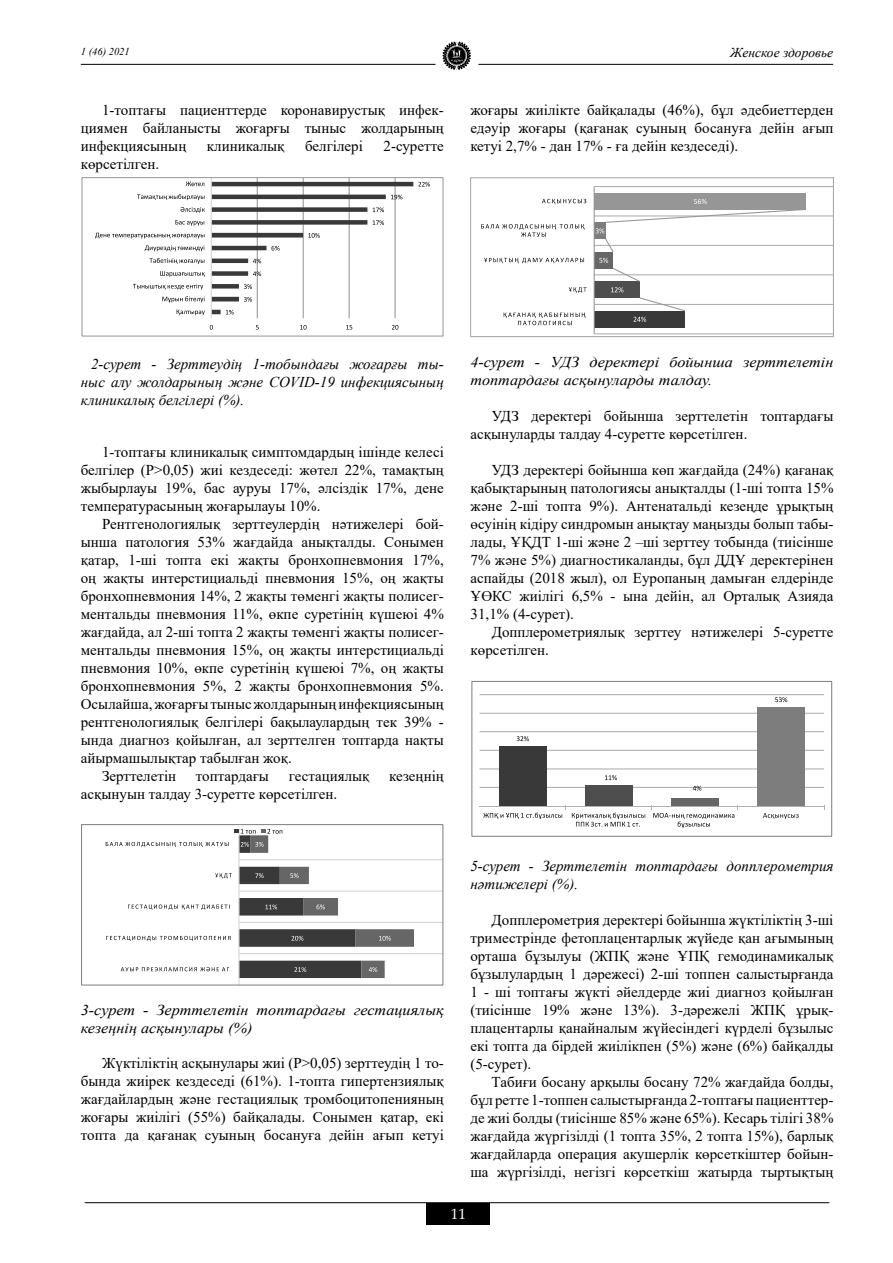
<style>
.page{position:relative;width:893px;height:1263px;background:#fff}
.page>*{position:absolute;margin:0;border:0;box-sizing:border-box;transform-origin:0 0}
.t1{font:15px/18px "Times New Roman";color:#000;text-align:justify}
.t2{font:italic 15px/18px "Times New Roman";color:#000;text-align:justify}
.t3{font:italic 15px/18px "Times New Roman";color:#000;scale:1.08 1}
.t4{font:15px "Palatino Linotype";color:#fff}
.t5{font:italic 13.5px "Times New Roman";color:#000}
.t6{font:italic 10.5px "Times New Roman";color:#000}
</style>
<div class="page">
<hr style="left:81px;top:64px;width:354px;height:1px;background:#000">
<hr style="left:478px;top:64px;width:355px;height:1px;background:#000">
<hr style="left:85px;top:1202px;width:744px;height:1px;background:#000">
<div style="left:426px;top:1203px;width:64px;height:22px;background:#000"></div>
<svg style="left:443px;top:41px;width:28px;height:29px"></svg>
<hr style="left:239px;top:953px;width:204px;height:1px;background:#d4d4d4">
<hr style="left:239px;top:922px;width:204px;height:1px;background:#d4d4d4">
<hr style="left:239px;top:891px;width:204px;height:1px;background:#d4d4d4">
<hr style="left:239px;top:859px;width:204px;height:1px;background:#d4d4d4">
<hr style="left:238px;top:828px;width:2px;height:157px;background:#d4d4d4">
<svg style="left:106px;top:829px;width:308px;height:149px"></svg>
<div style="left:81px;top:824px;width:362px;height:161px;border:1px solid #7d7d7d"></div>
<hr style="left:257px;top:178px;width:1px;height:140px;background:#969696">
<hr style="left:303px;top:178px;width:1px;height:140px;background:#969696">
<hr style="left:349px;top:178px;width:1px;height:140px;background:#969696">
<hr style="left:395px;top:178px;width:1px;height:140px;background:#969696">
<hr style="left:211px;top:178px;width:1px;height:140px;background:#d4d4d4">
<svg style="left:211px;top:182px;width:219px;height:133px"></svg>
<svg style="left:177px;top:309px;width:28px;height:6px"></svg>
<svg style="left:162px;top:296px;width:42px;height:6px"></svg>
<svg style="left:133px;top:284px;width:70px;height:6px"></svg>
<svg style="left:160px;top:271px;width:45px;height:6px"></svg>
<svg style="left:149px;top:258px;width:55px;height:6px"></svg>
<svg style="left:145px;top:245px;width:59px;height:6px"></svg>
<svg style="left:95px;top:233px;width:109px;height:5px"></svg>
<svg style="left:175px;top:220px;width:29px;height:6px"></svg>
<svg style="left:181px;top:207px;width:24px;height:6px"></svg>
<svg style="left:137px;top:194px;width:67px;height:6px"></svg>
<svg style="left:186px;top:182px;width:18px;height:4px"></svg>
<svg style="left:210px;top:325px;width:3px;height:5px"></svg>
<svg style="left:256px;top:325px;width:3px;height:5px"></svg>
<svg style="left:300px;top:325px;width:7px;height:5px"></svg>
<svg style="left:346px;top:325px;width:6px;height:5px"></svg>
<svg style="left:392px;top:325px;width:6px;height:5px"></svg>
<div style="left:82px;top:177px;width:361px;height:159px;border:1px solid #969696"></div>
<svg style="left:481px;top:186px;width:351px;height:149px"></svg>
<div style="left:470px;top:177px;width:364px;height:160px;border:1px solid #a7a9ac"></div>
<hr style="left:479px;top:787px;width:345px;height:1px;background:#afafaf">
<hr style="left:479px;top:768px;width:345px;height:1px;background:#afafaf">
<hr style="left:479px;top:750px;width:345px;height:1px;background:#afafaf">
<hr style="left:479px;top:731px;width:345px;height:1px;background:#afafaf">
<hr style="left:479px;top:713px;width:345px;height:1px;background:#afafaf">
<hr style="left:479px;top:694px;width:345px;height:1px;background:#afafaf">
<div style="left:499px;top:747px;width:48px;height:59px;background:#393939"></div>
<div style="left:585px;top:785px;width:48px;height:21px;background:#4e4e4e"></div>
<div style="left:671px;top:799px;width:48px;height:7px;background:#666"></div>
<div style="left:757px;top:708px;width:48px;height:98px;background:#7d7d7d"></div>
<hr style="left:479px;top:805px;width:345px;height:1px;background:#afafaf">
<svg style="left:517px;top:736px;width:12px;height:5px"></svg>
<svg style="left:605px;top:775px;width:12px;height:5px"></svg>
<svg style="left:693px;top:786px;width:8px;height:5px"></svg>
<svg style="left:775px;top:697px;width:12px;height:5px"></svg>
<svg style="left:572px;top:813px;width:73px;height:14px"></svg>
<svg style="left:763px;top:813px;width:36px;height:6px"></svg>
<div style="left:471px;top:681px;width:361px;height:156px;border:1px solid #7d7d7d"></div>
<svg style="left:483px;top:805px;width:83px;height:14px"></svg>
<svg style="left:651px;top:805px;width:87px;height:23px"></svg>
<p class="t6" style="left:81px;top:44px;width:50px">1 (46) 2021</p>
<p class="t5" style="left:730px;top:43px;width:105px">Женское здоровье</p>
<p class="t1" style="left:81px;top:100px;width:365px;text-indent:21px">1-топтағы пациенттерде коронавирустық инфек&shy;циямен байланысты жоғарғы тыныс жолдарының инфекциясының</p>
<p class="t1" style="left:207px;top:136px;width:79px">клиникалық</p>
<p class="t1" style="left:305px;top:136px;width:59px">белгілері</p>
<p class="t1" style="left:383px;top:136px;width:62px">2-суретте</p>
<p class="t1" style="left:81px;top:154px;width:80px">көрсетілген.</p>
<p class="t1" style="left:470px;top:100px;width:365px">жоғары жиілікте байқалады (46%), бұл әдебиеттерден едәуір жоғары (қағанақ суының босануға дейін ағып кетуі 2,7% - дан 17% - ға дейін кездеседі).</p>
<p class="t2" style="left:81px;top:354px;width:365px;text-indent:10px">2-сурет - Зерттеудің 1-тобындағы жоғарғы ты&shy;ныс алу жолдарының және COVID-19 инфекциясының клиникалық белгілері (%).</p>
<p class="t1" style="left:81px;top:442px;width:365px;text-indent:21px">1-топтағы клиникалық симптомдардың ішінде келесі белгілер (P&gt;0,05) жиі кездеседі: жөтел 22%, тамақтың жыбырлауы 19%, бас ауруы 17%, әлсіздік 17%, дене температурасының жоғарылауы 10%.</p>
<p class="t1" style="left:102px;top:514px;width:343px">Рентгенологиялық зерттеулердің нәтижелері бой-</p>
<p class="t1" style="left:81px;top:532px;width:365px">ынша патология 53% жағдайда анықталды. Сонымен</p>
<p class="t1" style="left:81px;top:550px;width:365px">қатар, 1-ші топта екі жақты бронхопневмония 17%,</p>
<p class="t1" style="left:81px;top:568px;width:365px">оң жақты интерстициальді пневмония 15%, оң жақты</p>
<p class="t1" style="left:81px;top:586px;width:365px">бронхопневмония 14%, 2 жақты төменгі жақты полисег-</p>
<p class="t1" style="left:81px;top:604px;width:365px">ментальды пневмония 11%, өкпе суретінің күшеюі 4%</p>
<p class="t1" style="left:81px;top:622px;width:365px">жағдайда, ал 2-ші топта 2 жақты төменгі жақты полисег-</p>
<p class="t1" style="left:81px;top:640px;width:365px">ментальды пневмония 15%, оң жақты интерстициальді</p>
<p class="t1" style="left:81px;top:658px;width:365px">пневмония 10%, өкпе суретінің күшеюі 7%, оң жақты</p>
<p class="t1" style="left:81px;top:676px;width:365px">бронхопневмония 5%, 2 жақты бронхопневмония 5%.</p>
<p class="t1" style="left:81px;top:694px;width:365px">Осылайша, жоғарғы тыныс жолдарының инфекциясының</p>
<p class="t1" style="left:81px;top:712px;width:365px">рентгенологиялық белгілері бақылаулардың тек 39% -</p>
<p class="t1" style="left:81px;top:730px;width:365px">ында диагноз қойылған, ал зерттелген топтарда нақты</p>
<p class="t1" style="left:81px;top:748px;width:212px">айырмашылықтар табылған жоқ.</p>
<p class="t1" style="left:102px;top:766px;width:76px">Зерттелетін</p>
<p class="t1" style="left:196px;top:766px;width:75px">топтардағы</p>
<p class="t1" style="left:289px;top:766px;width:82px">гестациялық</p>
<p class="t1" style="left:389px;top:766px;width:56px">кезеңнің</p>
<p class="t1" style="left:81px;top:784px;width:258px">асқынуын талдау 3-суретте көрсетілген.</p>
<p class="t3" style="left:81px;top:1000px;width:338px">3-сурет - Зерттелетін топтардағы гестациялық кезеңнің асқынулары (%)</p>
<p class="t1" style="left:81px;top:1053px;width:365px;text-indent:21px">Жүктіліктің асқынулары жиі (P&gt;0,05) зерттеудің 1 то&shy;бында жиірек кездеседі (61%). 1-топта гипертензиялық жағдайлардың және гестациялық тромбоцитопенияның жоғары жиілігі (55%) байқалады. Сонымен қатар, екі топта да қағанақ суының босануға дейін ағып кетуі</p>
<p class="t3" style="left:470px;top:352px;width:338px">4-сурет - УДЗ деректері бойынша зерттелетін топтардағы асқынуларды талдау.</p>
<p class="t1" style="left:471px;top:406px;width:364px;text-indent:21px">УДЗ деректері бойынша зерттелетін топтардағы асқынуларды талдау 4-суретте көрсетілген.</p>
<p class="t1" style="left:471px;top:460px;width:364px;text-indent:21px">УДЗ деректері бойынша көп жағдайда (24%) қағанақ қабықтарының патологиясы анықталды (1-ші топта 15% және 2-ші топта 9%). Антенатальді кезеңде ұрықтың өсуінің кідіру синдромын анықтау маңызды болып табы&shy;лады, ҰҚДТ 1-ші және 2 –ші зерттеу тобында (тиісінше 7% және 5%) диагностикаланды, бұл ДДҰ деректерінен аспайды (2018 жыл), ол Еуропаның дамыған елдерінде ҰӨКС жиілігі 6,5% - ына дейін, ал Орталық Азияда 31,1% (4-сурет).</p>
<p class="t1" style="left:471px;top:622px;width:364px;text-indent:21px">Допплерометриялық зерттеу нәтижелері 5-суретте көрсетілген.</p>
<p class="t2" style="left:470px;top:856px;width:365px">5-сурет - Зерттелетін топтардағы допплерометрия нәтижелері (%).</p>
<p class="t1" style="left:470px;top:910px;width:365px;text-indent:21px">Допплерометрия деректері бойынша жүктіліктің 3-ші триместрінде фетоплацентарлық жүйеде қан ағымының орташа бұзылуы (ЖПҚ және ҰПҚ гемодинамикалық бұзылулардың 1 дәрежесі) 2-ші топпен салыстырғанда 1 - ші топтағы жүкті әйелдерде жиі диагноз қойылған (тиісінше 19% және 13%). 3-дәрежелі ЖПҚ ұрық&shy;плацентарлы қанайналым жүйесіндегі күрделі бұзылыс екі топта да бірдей жиілікпен (5%) және (6%) байқалды (5-сурет).</p>
<p class="t1" style="left:470px;top:1072px;width:365px;text-indent:21px">Табиғи босану арқылы босану 72% жағдайда болды, бұл ретте 1-топпен салыстырғанда 2-топтағы пациенттер&shy;де жиі болды (тиісінше 85% және 65%). Кесарь тілігі 38% жағдайда жүргізілді (1 топта 35%, 2 топта 15%), барлық жағдайларда операция акушерлік көрсеткіштер бойын&shy;ша жүргізілді, негізгі көрсеткіш жатырда тыртықтың</p>
<p class="t4" style="left:451px;top:1203px;width:16px">11</p>
</div>
